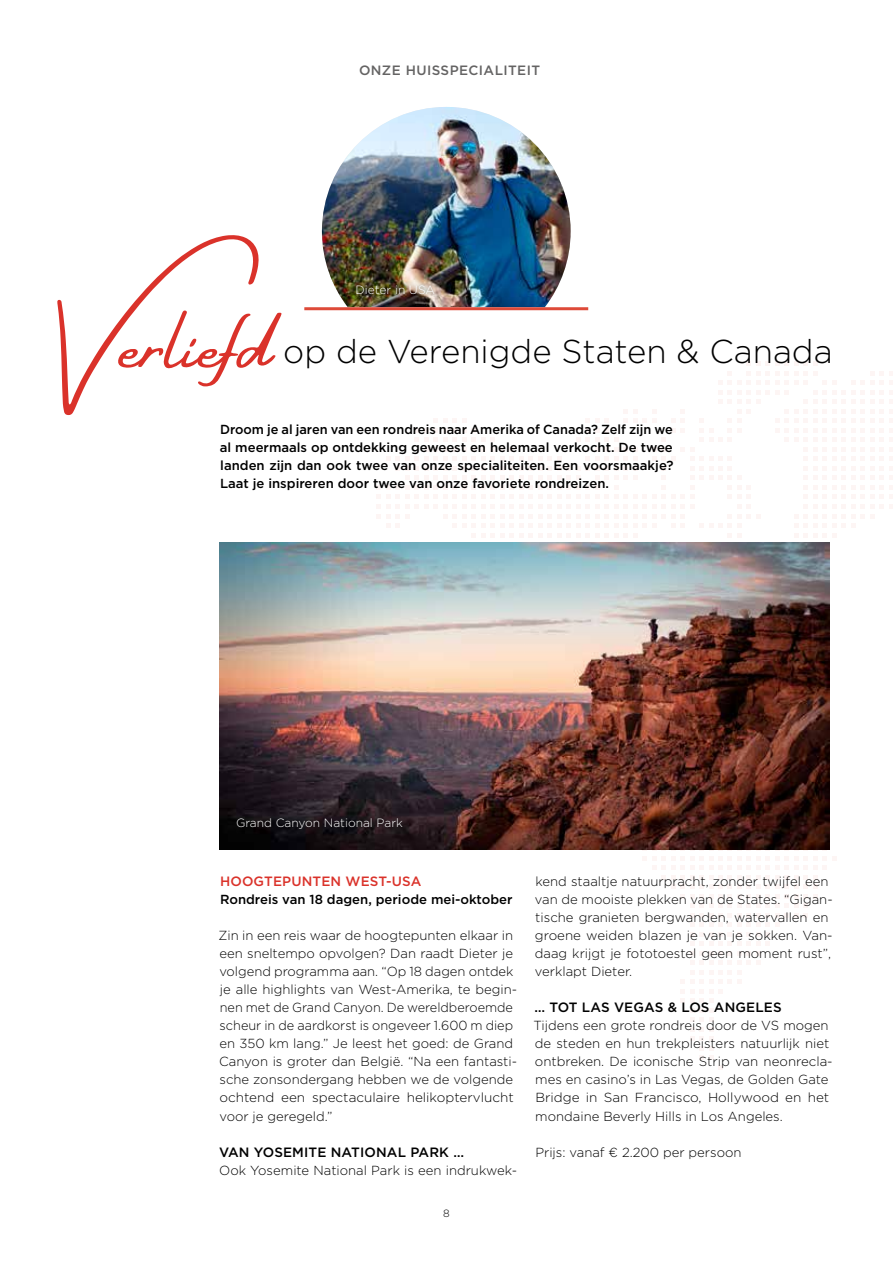
<style>
.page{position:relative;width:893px;height:1263px;background:#fff}
.page>*{position:absolute;margin:0;border:0;box-sizing:border-box;transform-origin:0 0}
.t1{font:82.5px "Amsterdam Four ttf";color:#da322a}
.t2{font:300 33px "Gotham";color:#000}
.t3{font:500 13.5px "Gotham";letter-spacing:.01em;color:#000}
.t4{font:500 13.5px "Gotham";letter-spacing:.03em;color:#646363}
.t5{font:500 13.5px "Gotham";letter-spacing:.01em;color:#da322a}
.t6{font:300 13.2px/18px "Gotham";color:#000}
.t7{font:500 13.2px/18px "Gotham";color:#000;text-align:justify}
.t8{font:300 12px "Gotham";color:#fff}
.t9{font:300 10.5px "Gotham";color:#000}
</style>
<div class="page">
<svg style="left:376px;top:361px;width:517px;height:709px"></svg>
<img style="left:219px;top:542px;width:610px;height:307px">
<div style="left:232px;top:814px;width:174px;height:20px;background:#000;opacity:.75"></div>
<img style="left:322px;top:107px;width:249px;height:200px">
<hr style="left:304px;top:307px;width:284px;height:3px;background:#de4a39">
<div style="left:352px;top:281px;width:86px;height:17px;background:#000;opacity:.75"></div>
<p class="t4" style="left:359px;top:61px;width:183px">ONZE HUISSPECIALITEIT</p>
<h1 class="t1" style="left:57px;top:300px;width:217px">Verliefd</h1>
<p class="t8" style="left:356px;top:282px;width:81px">Dieter in USA</p>
<h2 class="t2" style="left:283px;top:330px;width:551px">op de Verenigde Staten &amp; Canada</h2>
<p class="t7" style="left:220px;top:420px;width:455px">Droom je al jaren van een rondreis naar Amerika of Canada? Zelf zijn we al meermaals op ontdekking geweest en helemaal verkocht. De twee landen zijn dan ook twee van onze specialiteiten. Een voorsmaakje?<br>Laat je inspireren door twee van onze favoriete rondreizen.</p>
<p class="t8" style="left:236px;top:815px;width:168px">Grand Canyon National Park</p>
<p class="t5" style="left:220px;top:872px;width:203px">HOOGTEPUNTEN WEST-USA</p>
<p class="t7" style="left:220px;top:890px;width:294px">Rondreis van 18 dagen, periode mei-oktober</p>
<p class="t6" style="left:218px;top:926px;width:300px">Zin in een reis waar de hoogtepunten elkaar in een sneltempo opvolgen? Dan raadt Dieter je volgend programma aan. “Op 18 dagen ontdek je alle highlights van West-Amerika, te begin&shy;nen met de Grand Canyon. De wereldberoemde scheur in de aardkorst is ongeveer 1.600 m diep en 350 km lang.” Je leest het goed: de Grand Canyon is groter dan België. “Na een fantasti&shy;sche zonsondergang hebben we de volgende ochtend een spectaculaire helikoptervlucht voor je geregeld.”</p>
<p class="t3" style="left:219px;top:1143px;width:246px">VAN YOSEMITE NATIONAL PARK …</p>
<p class="t6" style="left:219px;top:1161px;width:299px">Ook Yosemite National Park is een indrukwek-</p>
<p class="t9" style="left:443px;top:1207px;width:8px">8</p>
<p class="t6" style="left:535px;top:871px;width:299px">kend staaltje natuurpracht, zonder twijfel een van de mooiste plekken van de States. “Gigan&shy;tische granieten bergwanden, watervallen en groene weiden blazen je van je sokken. Van&shy;daag krijgt je fototoestel geen moment rust”, verklapt Dieter.</p>
<p class="t3" style="left:534px;top:998px;width:249px">… TOT LAS VEGAS &amp; LOS ANGELES</p>
<p class="t6" style="left:534px;top:1016px;width:301px">Tijdens een grote rondreis door de VS mogen de steden en hun trekpleisters natuurlijk niet ontbreken. De iconische Strip van neonrecla&shy;mes en casino’s in Las Vegas, de Golden Gate Bridge in San Francisco, Hollywood en het mondaine Beverly Hills in Los Angeles.</p>
<p class="t6" style="left:535px;top:1142px;width:208px">Prijs: vanaf € 2.200 per persoon</p>
</div>
